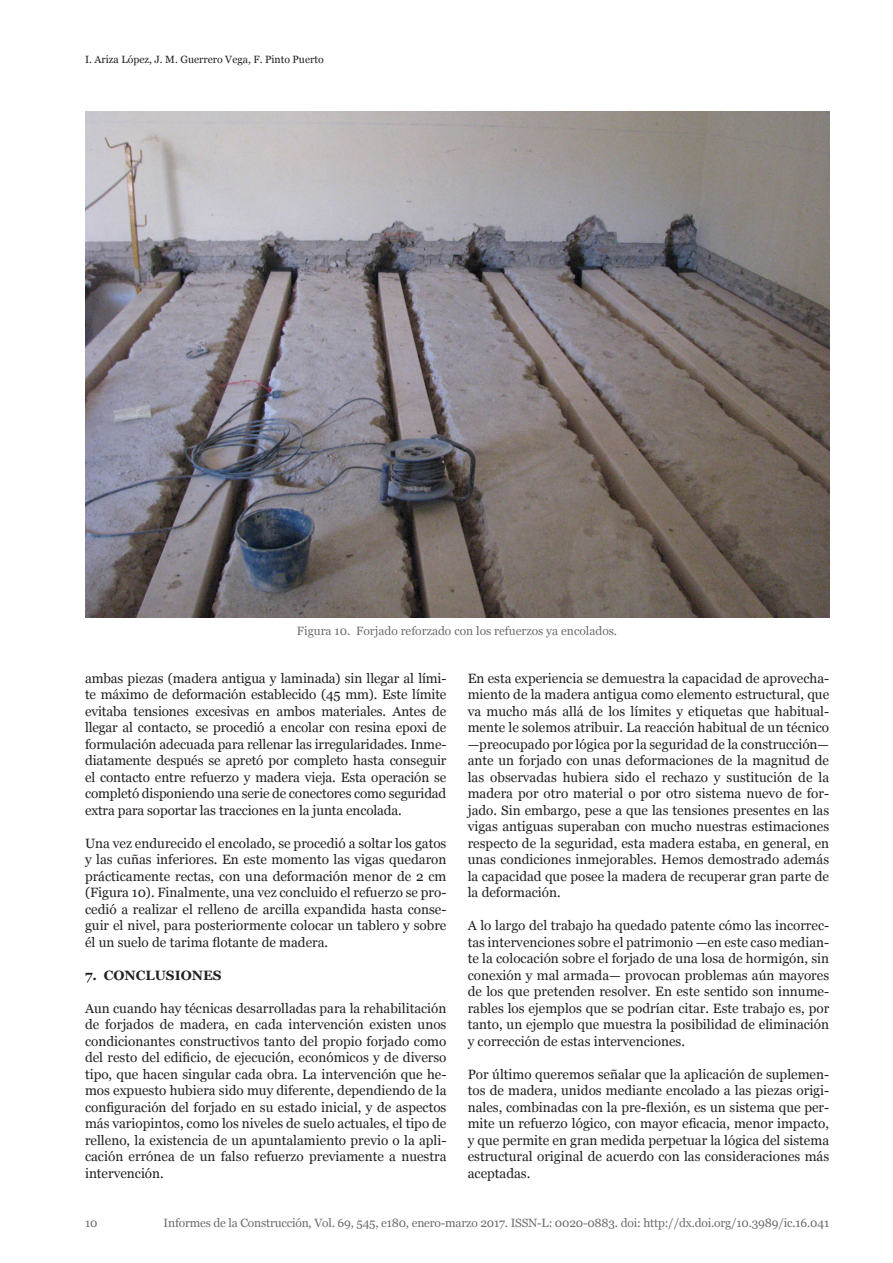
<style>
.page{position:relative;width:893px;height:1263px;background:#fff}
.page>*{position:absolute;margin:0;border:0;box-sizing:border-box;transform-origin:0 0}
.t1{font:13.5px/16.5px "Georgia";color:#231f20;text-align:justify}
.t2{font:700 13.5px "Georgia";color:#231f20}
.t3{font:12px "Georgia";letter-spacing:-.015em;color:#6c6d70}
.t4{font:10.5px "Georgia";color:#231f20}
</style>
<div class="page">
<img style="left:85px;top:111px;width:744px;height:506px">
<p class="t4" style="left:85px;top:54px;width:240px">I. Ariza López, J. M. Guerrero Vega, F. Pinto Puerto</p>
<p class="t3" style="left:297px;top:624px;width:322px">Figura 10. Forjado reforzado con los refuerzos ya encolados.</p>
<p class="t1" style="left:85px;top:670px;width:363px">ambas piezas (madera antigua y laminada) sin llegar al lími&shy;te máximo de deformación establecido (45 mm). Este límite evitaba tensiones excesivas en ambos materiales. Antes de llegar al contacto, se procedió a encolar con resina epoxi de formulación adecuada para rellenar las irregularidades. Inme&shy;diatamente después se apretó por completo hasta conseguir el contacto entre refuerzo y madera vieja. Esta operación se completó disponiendo una serie de conectores como seguridad extra para soportar las tracciones en la junta encolada.</p>
<p class="t1" style="left:85px;top:835px;width:363px">Una vez endurecido el encolado, se procedió a soltar los gatos y las cuñas inferiores. En este momento las vigas quedaron prácticamente rectas, con una deformación menor de 2 cm (Figura 10). Finalmente, una vez concluido el refuerzo se pro&shy;cedió a realizar el relleno de arcilla expandida hasta conse&shy;guir el nivel, para posteriormente colocar un tablero y sobre él un suelo de tarima flotante de madera.</p>
<p class="t2" style="left:85px;top:967px;width:138px">7. CONCLUSIONES</p>
<p class="t1" style="left:85px;top:1000px;width:363px">Aun cuando hay técnicas desarrolladas para la rehabilitación de forjados de madera, en cada intervención existen unos condicionantes constructivos tanto del propio forjado como del resto del edificio, de ejecución, económicos y de diverso tipo, que hacen singular cada obra. La intervención que he&shy;mos expuesto hubiera sido muy diferente, dependiendo de la configuración del forjado en su estado inicial, y de aspectos más variopintos, como los niveles de suelo actuales, el tipo de relleno, la existencia de un apuntalamiento previo o la apli&shy;cación errónea de un falso refuerzo previamente a nuestra intervención.</p>
<p class="t1" style="left:468px;top:670px;width:363px">En esta experiencia se demuestra la capacidad de aprovecha&shy;miento de la madera antigua como elemento estructural, que va mucho más allá de los límites y etiquetas que habitual&shy;mente le solemos atribuir. La reacción habitual de un técnico —preocupado por lógica por la seguridad de la construcción— ante un forjado con unas deformaciones de la magnitud de las observadas hubiera sido el rechazo y sustitución de la madera por otro material o por otro sistema nuevo de for&shy;jado. Sin embargo, pese a que las tensiones presentes en las vigas antiguas superaban con mucho nuestras estimaciones respecto de la seguridad, esta madera estaba, en general, en unas condiciones inmejorables. Hemos demostrado además la capacidad que posee la madera de recuperar gran parte de la deformación.</p>
<p class="t1" style="left:468px;top:917px;width:363px">A lo largo del trabajo ha quedado patente cómo las incorrec&shy;tas intervenciones sobre el patrimonio —en este caso median&shy;te la colocación sobre el forjado de una losa de hormigón, sin conexión y mal armada— provocan problemas aún mayores de los que pretenden resolver. En este sentido son innume&shy;rables los ejemplos que se podrían citar. Este trabajo es, por tanto, un ejemplo que muestra la posibilidad de eliminación y corrección de estas intervenciones.</p>
<p class="t1" style="left:468px;top:1066px;width:363px">Por último queremos señalar que la aplicación de suplemen&shy;tos de madera, unidos mediante encolado a las piezas origi&shy;nales, combinadas con la pre-flexión, es un sistema que per&shy;mite un refuerzo lógico, con mayor eficacia, menor impacto, y que permite en gran medida perpetuar la lógica del sistema estructural original de acuerdo con las consideraciones más aceptadas.</p>
<p class="t3" style="left:85px;top:1216px;width:14px">10</p>
<p class="t3" style="left:164px;top:1216px;width:667px">Informes de la Construcción, Vol. 69, 545, e180, enero-marzo 2017. ISSN-L: 0020-0883. doi: http://dx.doi.org/10.3989/ic.16.041</p>
</div>
